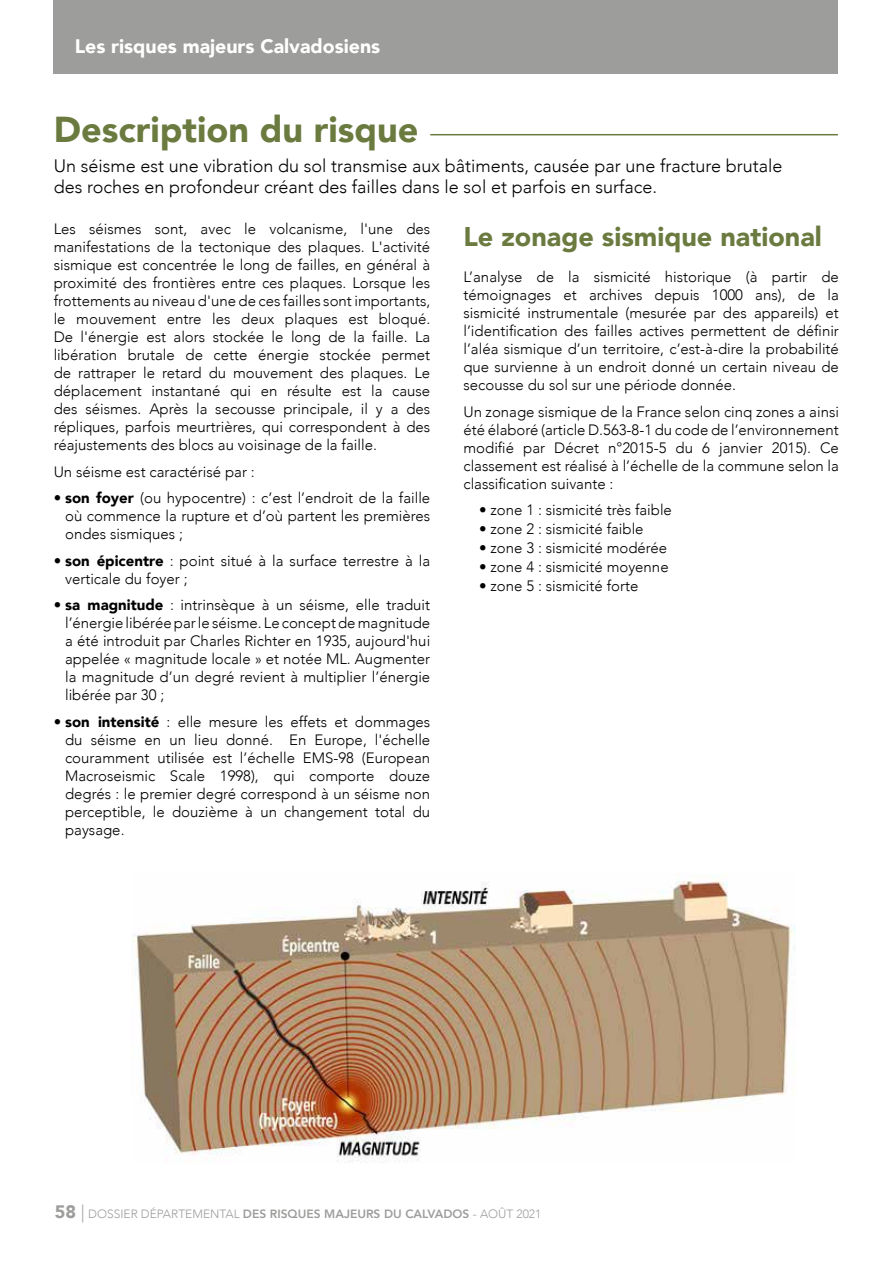
<style>
.page{position:relative;width:893px;height:1263px;background:#fff}
.page>*{position:absolute;margin:0;border:0;box-sizing:border-box;transform-origin:0 0}
.t1{font:900 36px "Avenir";color:#6b7b40}
.t2{font:900 27px "Avenir";color:#6b7b40}
.t3{font:900 19.5px "Avenir";color:#fff}
.t4{font:300 18px/21px "Avenir";color:#000}
.t5{font:300 15px/18px "Avenir";color:#000;text-align:justify}
.t6{font:300 12px "Avenir";color:#9d9d9c}
.s1{font-weight:900}
.s2{font-weight:900;font-size:18px}
.s3{font-size:18px}
.s4{font-weight:800}
</style>
<div class="page">
<div style="left:54px;top:0;width:784px;height:73px;background:#9d9d9c"></div>
<img style="left:132px;top:873px;width:664px;height:290px">
<hr style="left:430px;top:134px;width:408px;height:1px;background:#6b7b40">
<h3 class="t3" style="left:75px;top:30px;width:307px">Les risques majeurs Calvadosiens</h3>
<h1 class="t1" style="left:54px;top:99px;width:366px">Description du risque</h1>
<p class="t4" style="left:54px;top:155px;width:730px">Un séisme est une vibration du sol transmise aux bâtiments, causée par une fracture brutale des roches en profondeur créant des failles dans le sol et parfois en surface.</p>
<p class="t5" style="left:54px;top:220px;width:378px">Les séismes sont, avec le volcanisme, l'une des manifestations de la tectonique des plaques. L'activité sismique est concentrée le long de failles, en général à proximité des frontières entre ces plaques. Lorsque les frottements au niveau d'une de ces failles sont importants, le mouvement entre les deux plaques est bloqué.<br>De l'énergie est alors stockée le long de la faille. La libération brutale de cette énergie stockée permet de rattraper le retard du mouvement des plaques. Le déplacement instantané qui en résulte est la cause des séismes. Après la secousse principale, il y a des répliques, parfois meurtrières, qui correspondent à des réajustements des blocs au voisinage de la faille.</p>
<p class="t5" style="left:54px;top:463px;width:203px">Un séisme est caractérisé par :</p>
<p class="t5" style="left:65px;top:489px;width:367px;text-indent:-11px">• <span class="s1">son foyer</span> (ou hypocentre) : c’est l’endroit de la faille où commence la rupture et d’où partent les premières ondes sismiques ;</p>
<p class="t5" style="left:65px;top:552px;width:367px;text-indent:-11px">• <span class="s1">son épicentre</span> : point situé à la surface terrestre à la verticale du foyer ;</p>
<p class="t5" style="left:65px;top:596px;width:367px;text-indent:-11px">• <span class="s1">sa magnitude</span> : intrinsèque à un séisme, elle traduit l’énergie libérée par le séisme. Le concept de magnitude a été introduit par Charles Richter en 1935, aujourd'hui appelée « magnitude locale » et notée ML. Augmenter la magnitude d’un degré revient à multiplier l’énergie libérée par 30 ;</p>
<p class="t5" style="left:65px;top:713px;width:367px;text-indent:-11px">• <span class="s1">son intensité</span> : elle mesure les effets et dommages du séisme en un lieu donné. En Europe, l'échelle couramment utilisée est l’échelle EMS-98 (European Macroseismic Scale 1998), qui comporte douze degrés : le premier degré correspond à un séisme non perceptible, le douzième à un changement total du paysage.</p>
<h2 class="t2" style="left:463px;top:214px;width:360px">Le zonage sismique national</h2>
<p class="t5" style="left:463px;top:268px;width:377px">L’analyse de la sismicité historique (à partir de témoignages et archives depuis 1000 ans), de la sismicité instrumentale (mesurée par des appareils) et l’identification des failles actives permettent de définir l’aléa sismique d’un territoire, c’est-à-dire la probabilité que survienne à un endroit donné un certain niveau de secousse du sol sur une période donnée.</p>
<p class="t5" style="left:463px;top:403px;width:377px">Un zonage sismique de la France selon cinq zones a ainsi été élaboré (article D.563-8-1 du code de l’environnement modifié par Décret n°2015-5 du 6 janvier 2015). Ce classement est réalisé à l’échelle de la commune selon la classification suivante :</p>
<p class="t5" style="left:479px;top:501px;width:194px">• zone 1 : sismicité très faible</p>
<p class="t5" style="left:479px;top:520px;width:166px">• zone 2 : sismicité faible</p>
<p class="t5" style="left:479px;top:539px;width:190px">• zone 3 : sismicité modérée</p>
<p class="t5" style="left:479px;top:558px;width:191px">• zone 4 : sismicité moyenne</p>
<p class="t5" style="left:479px;top:577px;width:161px">• zone 5 : sismicité forte</p>
<p class="t6" style="left:55px;top:1206px;width:488px"><span class="s2">58</span> <span class="s3">|</span> DOSSIER DÉPARTEMENTAL <span class="s4">DES RISQUES MAJEURS DU CALVADOS</span> - AOÛT 2021</p>
</div>
